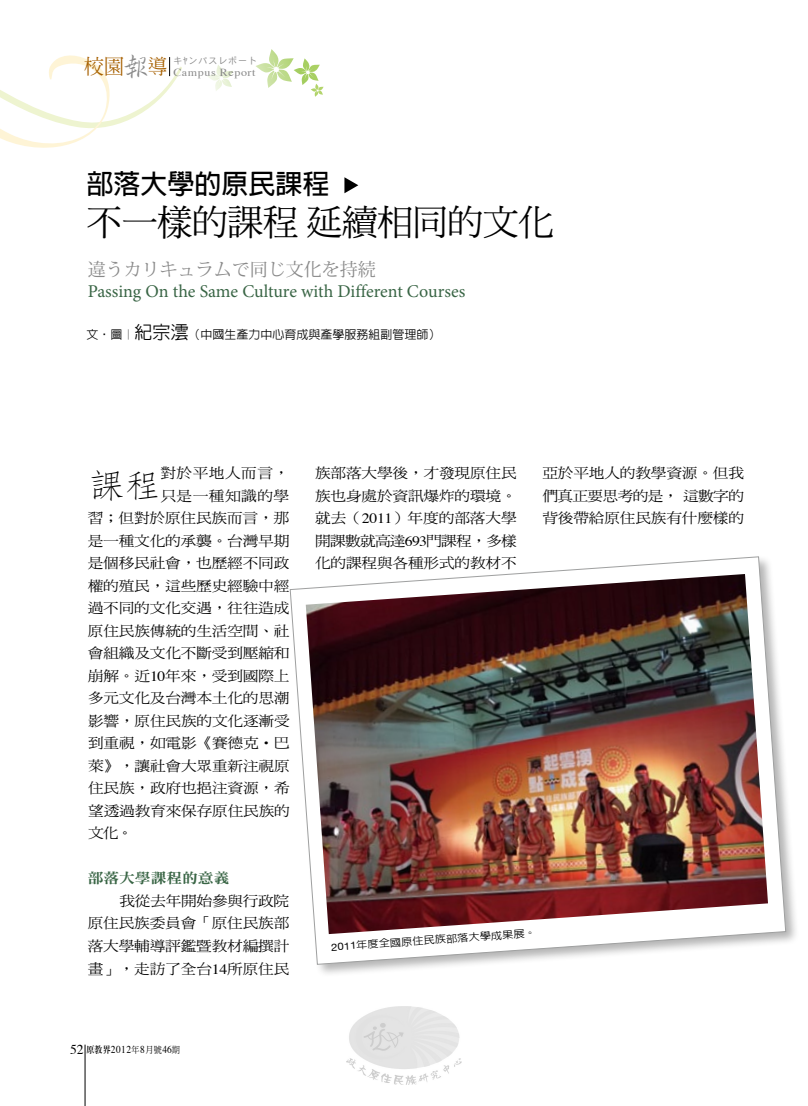
<style>
.page{position:relative;width:808px;height:1106px;background:#fff}
.page>*{position:absolute;margin:0;border:0;box-sizing:border-box;transform-origin:0 0}
.t1{font:36px "DF Ming Std W5";letter-spacing:-.02em;color:#000}
.t2{font:300 34.35px "AR Fang Song B5 HK";color:#000;scale:1.11 1}
.t3{font:700 27px "AR Hei B5";color:#000}
.t4{font:18px/20.7px "Minion Pro";color:#396545}
.t5{font:14.1px/22.5px "DF Ming Std W5";letter-spacing:-.015em;color:#000;text-align:justify;scale:1.11 1}
.t6{font:14.1px "DF Ming Std W5";letter-spacing:.025em;color:#000;scale:1.11 1}
.t7{font:14.1px "DF Ming Std W9";color:#396545;scale:1.11 1}
.t8{font:500 12px "AR Hei B5";color:#000}
.t9{font:10.8px "Times";letter-spacing:.05em;color:#898989;scale:1.11 1}
.t10{font:10.5px "Times";letter-spacing:.05em;color:#000;scale:.9 1}
.t11{font:500 10.05px "AR Hei B5";color:#000;scale:1.11 1}
.t12{font:9px "Heisei Kaku Go Std W3";letter-spacing:.1em;color:#898989}
.s1{font-family:"AR Xing Shu B5";font-weight:500;font-size:27.75px}
.s2{font-family:"Koz Min Pro";color:#898989}
.s3{font-size:18px}
.s4{font-family:"Times"}
.s5{font-family:"Helvetica Neue";font-weight:400}
.s6{font-size:13.5px}
.s7{font-family:"AR Ming B5";font-weight:800;font-size:9px}
.s8{font-family:"DF Ming Std W5";font-size:9px}
</style>
<div class="page">
<svg style="left:256px;top:49px;width:68px;height:48px"></svg>
<svg style="left:208px;top:65px;width:25px;height:26px"></svg>
<hr style="left:85px;top:1044px;width:1px;height:62px;background:#000">
<svg style="left:0;top:55px;width:182px;height:93px"></svg>
<svg style="left:344px;top:177px;width:14px;height:16px"></svg>
<div style="left:288px;top:554px;width:512px;height:424px;background:#000;opacity:.3"></div>
<svg style="left:290px;top:556px;width:496px;height:408px"></svg>
<img style="left:306px;top:574px;width:462px;height:360px">
<img style="left:347px;top:1006px;width:114px;height:78px">
<p class="t9" style="left:84px;top:66px;width:156px"><sup>校園</sup><span class="s1">報</span><sup>導</sup> Campus Report</p>
<p class="t12" style="left:173px;top:55px;width:85px">キﾔンパスレポート</p>
<p class="t3" style="left:86px;top:170px;width:244px">部落大學的原民課程</p>
<p class="t1" style="left:86px;top:202px;width:469px">不一樣的課程延續相同的文化</p>
<p class="t4" style="left:88px;top:260px;width:379px"><span class="s2">違うカリキュラムで同じ文化を持続<br></span>Passing On the Same Culture with Different Courses</p>
<p class="t8" style="left:87px;top:328px;width:355px">文‧圖︱<span class="s3">紀宗澐</span>（中國生產力中心育成與產學服務組副管理師）</p>
<p class="t2" style="left:88px;top:468px;width:69px">課程</p>
<p class="t6" style="left:160px;top:465px;width:118px">對於平地人而言，</p>
<p class="t6" style="left:160px;top:488px;width:118px">只是一種知識的學</p>
<p class="t5" style="left:88px;top:507px;width:183px">習；但對於原住民族而言，那</p>
<p class="t5" style="left:88px;top:529px;width:183px">是一種文化的承襲。台灣早期</p>
<p class="t5" style="left:88px;top:552px;width:183px">是個移民社會，也歷經不同政</p>
<p class="t5" style="left:88px;top:574px;width:183px">權的殖民，這些歷史經驗中經</p>
<p class="t5" style="left:88px;top:597px;width:183px">過不同的文化交遇，往往造成</p>
<p class="t5" style="left:88px;top:619px;width:183px">原住民族傳統的生活空間、社</p>
<p class="t5" style="left:88px;top:642px;width:183px">會組織及文化不斷受到壓縮和</p>
<p class="t5" style="left:88px;top:664px;width:183px">崩解。近<span class="s4">10</span>年來，受到國際上</p>
<p class="t5" style="left:88px;top:687px;width:183px">多元文化及台灣本土化的思潮</p>
<p class="t5" style="left:88px;top:709px;width:183px">影響，原住民族的文化逐漸受</p>
<p class="t5" style="left:88px;top:731px;width:183px">到重視，如電影《賽德克‧巴</p>
<p class="t5" style="left:88px;top:754px;width:183px">萊》，讓社會大眾重新注視原</p>
<p class="t5" style="left:88px;top:776px;width:183px">住民族，政府也挹注資源，希</p>
<p class="t5" style="left:88px;top:799px;width:183px">望透過教育來保存原住民族的</p>
<p class="t5" style="left:88px;top:821px;width:42px">文化。</p>
<p class="t7" style="left:88px;top:870px;width:129px">部落大學課程的意義</p>
<p class="t5" style="left:120px;top:889px;width:154px">我從去年開始參與行政院</p>
<p class="t5" style="left:88px;top:912px;width:183px">原住民族委員會「原住民族部</p>
<p class="t5" style="left:88px;top:934px;width:183px">落大學輔導評鑑暨教材編撰計</p>
<p class="t5" style="left:88px;top:957px;width:183px">畫」，走訪了全台<span class="s4">14</span>所原住民</p>
<p class="t5" style="left:315px;top:462px;width:183px">族部落大學後，才發現原住民族也身處於資訊爆炸的環境。就去（<span class="s4">2011</span>）年度的部落大學開課數就高達<span class="s4">693</span>門課程，多樣化的課程與各種形式的教材不</p>
<p class="t5" style="left:542px;top:462px;width:183px">亞於平地人的教學資源。但我們真正要思考的是，這數字的背後帶給原住民族有什麼樣的</p>
<p class="t11" style="left:331px;top:941px;width:186px;rotate:-4deg"><span class="s5">2011</span>年度全國原住民族部落大學成果展。</p>
<p class="t10" style="left:70px;top:1042px;width:124px"><span class="s6">52</span> <span class="s7">原教界</span>2012<span class="s8">年</span>8<span class="s8">月號</span>46<span class="s8">期</span></p>
</div>
